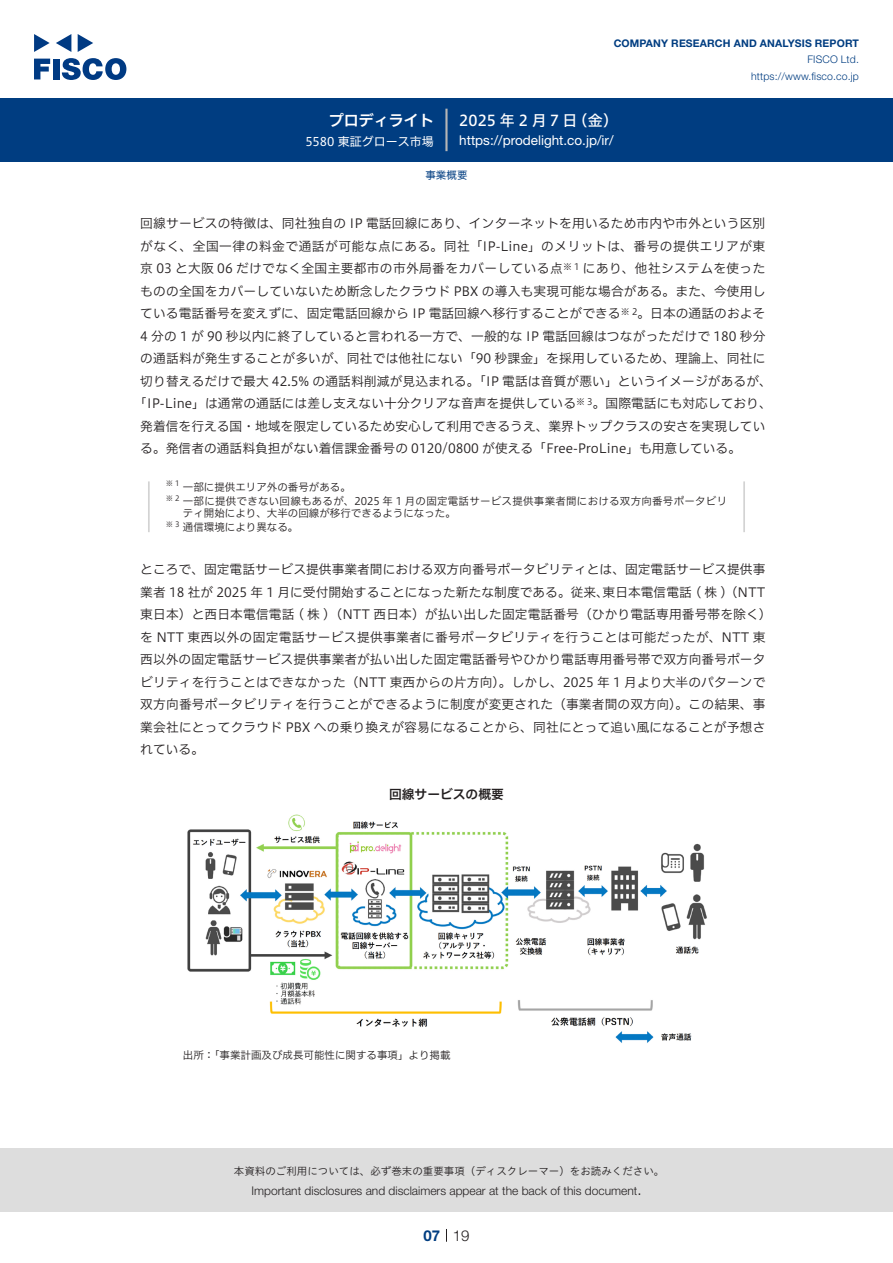
<style>
.page{position:relative;width:893px;height:1263px;background:#fff}
.page>*{position:absolute;margin:0;border:0;box-sizing:border-box;transform-origin:0 0}
.t1{font:15px "Hiragino UD Sans F Std N W5";letter-spacing:.21em;color:#fff}
.t2{font:15px "Hiragino UD Sans F Std N W6";color:#fff}
.t3{font:300 15px "Helvetica Neue LT Std";color:#231f20}
.t4{font:700 15px "Helvetica Neue LT Std";color:#003d81}
.t5{font:13.5px "Helvetica Neue LT Std";color:#fff}
.本文3mm{font:12.75px/22.5px "Hiragino UD Sans F Std N W3";letter-spacing:.01em;color:#231f20;text-align:right}
.チャートタイトル{font:12.75px "Hiragino UD Sans F Std N W6";color:#231f20}
.t6{font:300 12px "Helvetica Neue LT Std";color:#231f20}
.t7{font:12px "Hiragino UD Sans F Std N W4";color:#fff}
.表組み基本スタイル{font:10.5px "Hiragino UD Sans F Std N W3";color:#231f20}
.表組み基本スタイル-2{font:10.5px "Hiragino UD Sans F Std N W3";letter-spacing:.025em;color:#231f20}
.t8{font:10.5px "Hiragino UD Sans Std W3";color:#231f20}
.t9{font:700 10.5px "Helvetica Neue LT Std";letter-spacing:.015em;color:#003d81}
.t10{font:300 10.5px/16.5px "Helvetica Neue LT Std";letter-spacing:.015em;color:#003d81;text-align:right}
.ヘッダー{font:10.5px "Hiragino UD Sans F Std N W4";color:#003d81}
.本文3mm-2{font:8.85px "Hiragino UD Sans F Std N W3";color:#231f20}
.t11{font:7.35px "Hiragino UD Sans F Std N W3";color:#231f20}
</style>
<div class="page">
<div style="left:0;top:1148px;width:893px;height:64px;background:#ddd"></div>
<svg style="left:34px;top:59px;width:16px;height:20px"></svg>
<div style="left:53px;top:59px;width:6px;height:20px;background:#003a83"></div>
<svg style="left:62px;top:58px;width:64px;height:22px"></svg>
<svg style="left:34px;top:34px;width:16px;height:18px"></svg>
<svg style="left:78px;top:34px;width:15px;height:18px"></svg>
<svg style="left:56px;top:34px;width:15px;height:18px"></svg>
<div style="left:0;top:98px;width:893px;height:64px;background:#003d81"></div>
<hr style="left:445px;top:109px;width:3px;height:42px;background:#b5b5b6">
<svg style="left:446px;top:1229px;width:1px;height:13px"></svg>
<hr style="left:148px;top:481px;width:2px;height:51px;background:#d3d3d3">
<hr style="left:743px;top:481px;width:2px;height:51px;background:#d3d3d3">
<img style="left:187px;top:814px;width:520px;height:229px">
<p class="t2" style="left:329px;top:109px;width:107px">プロディライト</p>
<p class="t7" style="left:305px;top:132px;width:130px">5580 東証グロース市場</p>
<p class="t9" style="left:614px;top:37px;width:247px">COMPANY RESEARCH AND ANALYSIS REPORT</p>
<p class="t10" style="left:751px;top:51px;width:109px">FISCO Ltd. https://www.fisco.co j p.</p>
<p class="t1" style="left:459px;top:109px;width:120px">2025年2月7日</p>
<p class="t1" style="left:573px;top:109px;width:47px">（金(</p>
<p class="t5" style="left:459px;top:132px;width:156px">https://prodelight. c o j p. /i r/</p>
<p class="ヘッダー" style="left:425px;top:167px;width:43px">事業概要</p>
<p class="本文3mm" style="left:140px;top:211px;width:627px">回線サービスの特徴は、同社独自の IP 電話回線にあり、インターネットを用いるため市内や市外という区別がなく、全国一律の料金で通話が可能な点にある。同社「IP-Line」のメリットは、番号の提供エリアが東にあり、他社システムを使った</p>
<p class="本文3mm" style="left:140px;top:256px;width:424px">京 03 と大阪 06 だけでなく全国主要都市の市外局番をカバーしている点</p>
<p class="本文3mm" style="left:140px;top:279px;width:627px">ものの全国をカバーしていないため断念したクラウド PBX の導入も実現可能な場合がある。また、今使用し</p>
<p class="本文3mm" style="left:632px;top:301px;width:135px">。<sup>2</sup> 日本の通話のおよそ</p>
<p class="本文3mm-2" style="left:563px;top:260px;width:18px">※ 1</p>
<p class="本文3mm" style="left:140px;top:301px;width:482px">ている電話番号を変えずに、固定電話回線から IP 電話回線へ移行することができる</p>
<p class="本文3mm" style="left:140px;top:324px;width:627px">4 分の 1 が 90 秒以内に終了していると言われる一方で、一般的な IP 電話回線はつながっただけで 180 秒分</p>
<p class="本文3mm" style="left:140px;top:346px;width:627px">の通話料が発生することが多いが、同社では他社にない「90 秒課金」を採用しているため、理論上、同社に</p>
<p class="本文3mm" style="left:140px;top:369px;width:633px">切り替えるだけで最大 42.5% の通話料削減が見込まれる。「IP 電話は音質が悪い」というイメージがあるが、</p>
<p class="本文3mm" style="left:587px;top:391px;width:186px">。<sup>3</sup> 国際電話にも対応しており、</p>
<p class="本文3mm-2" style="left:621px;top:305px;width:10px">※</p>
<p class="本文3mm" style="left:140px;top:391px;width:627px;text-align:left;text-indent:-6px">「IP-Line」は通常の通話には差し支えない十分クリアな音声を提供している<br>発着信を行える国・地域を限定しているため安心して利用できるうえ、業界トップクラスの安さを実現している。発信者の通話料負担がない着信課金番号の 0120/0800 が使える「Free-ProLine」も用意している。</p>
<p class="本文3mm-2" style="left:576px;top:395px;width:10px">※</p>
<p class="t11" style="left:166px;top:478px;width:15px">※1</p>
<p class="表組み基本スタイル" style="left:183px;top:479px;width:169px">一部に提供エリア外の番号がある。</p>
<p class="t11" style="left:166px;top:492px;width:15px">※2</p>
<p class="表組み基本スタイル-2" style="left:183px;top:493px;width:546px">一部に提供できない回線もあるが、2025 年 1 月の固定電話サービス提供事業者間における双方向番号ポータビリ</p>
<p class="表組み基本スタイル" style="left:183px;top:505px;width:274px">ティ開始により、大半の回線が移行できるようになった。</p>
<p class="t11" style="left:166px;top:518px;width:15px">※3</p>
<p class="表組み基本スタイル" style="left:183px;top:519px;width:117px">通信環境により異なる。</p>
<p class="本文3mm" style="left:140px;top:557px;width:627px">ところで、固定電話サービス提供事業者間における双方向番号ポータビリティとは、固定電話サービス提供事東日本電信電話 ( 株 )（NTT</p>
<p class="本文3mm" style="left:140px;top:580px;width:633px;text-align:left">業者 18 社が 2025 年 1 月に受付開始することになった新たな制度である。従来、<br>東日本）と西日本電信電話 ( 株 )（NTT 西日本）が払い出した固定電話番号（ひかり電話専用番号帯を除く(を NTT 東西以外の固定電話サービス提供事業者に番号ポータビリティを行うことは可能だったが、NTT 東西以外の固定電話サービス提供事業者が払い出した固定電話番号やひかり電話専用番号帯で双方向番号ポータビリティを行うことはできなかった（NTT 東西からの片方向）。しかし、2025 年 1 月より大半のパターンで双方向番号ポータビリティを行うことができるように制度が変更された（事業者間の双方向）。この結果、事業会社にとってクラウド PBX への乗り換えが容易になることから、同社にとって追い風になることが予想されている。</p>
<p class="チャートタイトル" style="left:389px;top:784px;width:116px">回線サービスの概要</p>
<p class="表組み基本スタイル" style="left:183px;top:1047px;width:269px">出所「：事業計画及び成長可能性に関する事項」より掲載</p>
<p class="t8" style="left:234px;top:1163px;width:432px">本資料のご利用については、必ず巻末の重要事項（ディスクレーマー）をお読みください。</p>
<p class="t3" style="left:637px;top:1180px;width:6px">.</p>
<p class="t6" style="left:251px;top:1183px;width:387px">Important disclosures and disclaimers appear at the back of this document</p>
<p class="t4" style="left:423px;top:1226px;width:18px">07</p>
<p class="t3" style="left:453px;top:1226px;width:18px">19</p>
</div>
